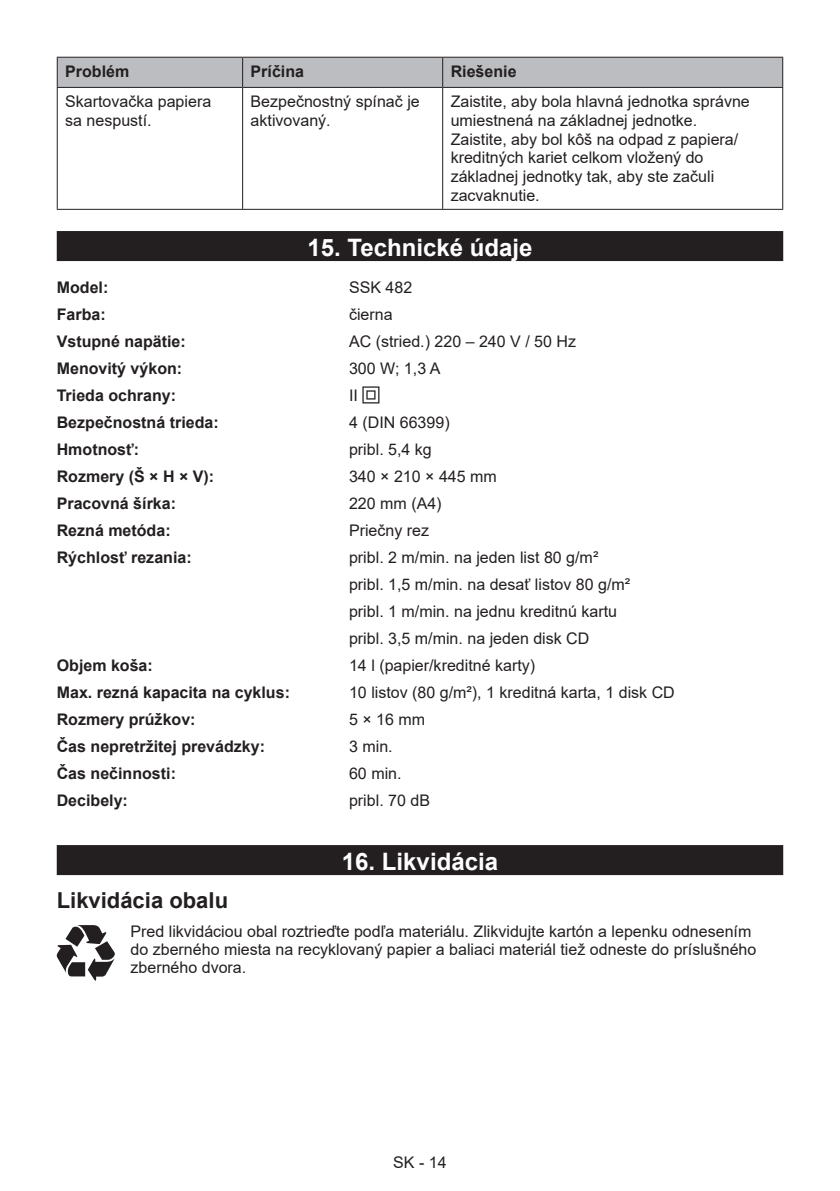
<style>
.page{position:relative;width:840px;height:1191px;background:#fff}
.page>*{position:absolute;margin:0;border:0;box-sizing:border-box;transform-origin:0 0}
.t1{font:700 24px "Arial";color:#fff}
.t2{font:700 22px "Arial";color:#231f20}
.t3{font:16px/18.8px "Arial";color:#231f20}
.t4{font:700 16px "Arial";color:#231f20}
</style>
<div class="page">
<div style="left:57px;top:231px;width:725px;height:30px;background:#231f20"></div>
<div style="left:57px;top:845px;width:725px;height:30px;background:#231f20"></div>
<svg style="left:57px;top:57px;width:725px;height:30px;background:#b4b6b9"></svg>
<hr style="left:57px;top:87px;width:185px;height:1px;background:#231f20">
<hr style="left:57px;top:88px;width:1px;height:121px;background:#231f20">
<hr style="left:242px;top:87px;width:200px;height:1px;background:#231f20">
<hr style="left:242px;top:88px;width:1px;height:121px;background:#231f20">
<hr style="left:442px;top:87px;width:340px;height:1px;background:#231f20">
<hr style="left:442px;top:88px;width:1px;height:121px;background:#231f20">
<hr style="left:781px;top:88px;width:1px;height:121px;background:#231f20">
<hr style="left:57px;top:209px;width:725px;height:1px;background:#231f20">
<svg style="left:362px;top:386px;width:17px;height:17px"></svg>
<svg style="left:57px;top:925px;width:58px;height:55px"></svg>
<p class="t4" style="left:65px;top:62px;width:66px">Problém</p>
<p class="t4" style="left:250px;top:62px;width:55px">Príčina</p>
<p class="t4" style="left:450px;top:62px;width:67px">Riešenie</p>
<p class="t3" style="left:65px;top:92px;width:147px">Skartovačka papiera sa nespustí.</p>
<p class="t3" style="left:250px;top:92px;width:170px">Bezpečnostný spínač je aktivovaný.</p>
<p class="t3" style="left:450px;top:92px;width:300px">Zaistite, aby bola hlavná jednotka správne umiestnená na základnej jednotke.<br>Zaistite, aby bol kôš na odpad z papiera/ kreditných kariet celkom vložený do základnej jednotky tak, aby ste začuli zacvaknutie.</p>
<h1 class="t1" style="left:307px;top:234px;width:226px">15. Technické údaje</h1>
<p class="t4" style="left:57px;top:278px;width:53px">Model:</p>
<p class="t3" style="left:349px;top:278px;width:65px">SSK 482</p>
<p class="t4" style="left:57px;top:305px;width:50px">Farba:</p>
<p class="t3" style="left:349px;top:305px;width:45px">čierna</p>
<p class="t4" style="left:57px;top:332px;width:130px">Vstupné napätie:</p>
<p class="t3" style="left:349px;top:332px;width:228px">AC (stried.) 220 – 240 V / 50 Hz</p>
<p class="t4" style="left:57px;top:359px;width:127px">Menovitý výkon:</p>
<p class="t3" style="left:349px;top:359px;width:93px">300 W; 1,3 A</p>
<p class="t4" style="left:57px;top:386px;width:121px">Trieda ochrany:</p>
<p class="t3" style="left:349px;top:386px;width:10px">II</p>
<p class="t4" style="left:57px;top:413px;width:163px">Bezpečnostná trieda:</p>
<p class="t3" style="left:349px;top:413px;width:102px">4 (DIN 66399)</p>
<p class="t4" style="left:57px;top:440px;width:84px">Hmotnosť:</p>
<p class="t3" style="left:349px;top:440px;width:84px">pribl. 5,4 kg</p>
<p class="t4" style="left:57px;top:467px;width:159px">Rozmery (Š × H × V):</p>
<p class="t3" style="left:349px;top:467px;width:149px">340 × 210 × 445 mm</p>
<p class="t4" style="left:57px;top:494px;width:121px">Pracovná šírka:</p>
<p class="t3" style="left:349px;top:494px;width:94px">220 mm (A4)</p>
<p class="t4" style="left:57px;top:521px;width:115px">Rezná metóda:</p>
<p class="t3" style="left:349px;top:521px;width:82px">Priečny rez</p>
<p class="t4" style="left:57px;top:548px;width:136px">Rýchlosť rezania:</p>
<p class="t3" style="left:349px;top:543px;width:282px;line-height:27px">pribl. 2 m/min. na jeden list 80 g/m² pribl. 1,5 m/min. na desať listov 80 g/m² pribl. 1 m/min. na jednu kreditnú kartu pribl. 3,5 m/min. na jeden disk CD</p>
<p class="t4" style="left:57px;top:656px;width:98px">Objem koša:</p>
<p class="t3" style="left:349px;top:656px;width:187px">14 l (papier/kreditné karty)</p>
<p class="t4" style="left:57px;top:683px;width:234px">Max. rezná kapacita na cyklus:</p>
<p class="t3" style="left:349px;top:683px;width:327px">10 listov (80 g/m²), 1 kreditná karta, 1 disk CD</p>
<p class="t4" style="left:57px;top:710px;width:140px">Rozmery prúžkov:</p>
<p class="t3" style="left:349px;top:710px;width:78px">5 × 16 mm</p>
<p class="t4" style="left:57px;top:737px;width:210px">Čas nepretržitej prevádzky:</p>
<p class="t3" style="left:349px;top:737px;width:45px">3 min.</p>
<p class="t4" style="left:57px;top:764px;width:121px">Čas nečinnosti:</p>
<p class="t3" style="left:349px;top:764px;width:54px">60 min.</p>
<p class="t4" style="left:57px;top:791px;width:73px">Decibely:</p>
<p class="t3" style="left:349px;top:791px;width:82px">pribl. 70 dB</p>
<h1 class="t1" style="left:341px;top:848px;width:158px">16. Likvidácia</h1>
<h2 class="t2" style="left:57px;top:888px;width:173px">Likvidácia obalu</h2>
<p class="t3" style="left:130px;top:922px;width:627px;line-height:18px">Pred likvidáciou obal roztrieďte podľa materiálu. Zlikvidujte kartón a lepenku odnesením do zberného miesta na recyklovaný papier a baliaci materiál tiež odneste do príslušného zberného dvora.</p>
<p class="t3" style="left:393px;top:1153px;width:55px">SK - 14</p>
</div>
